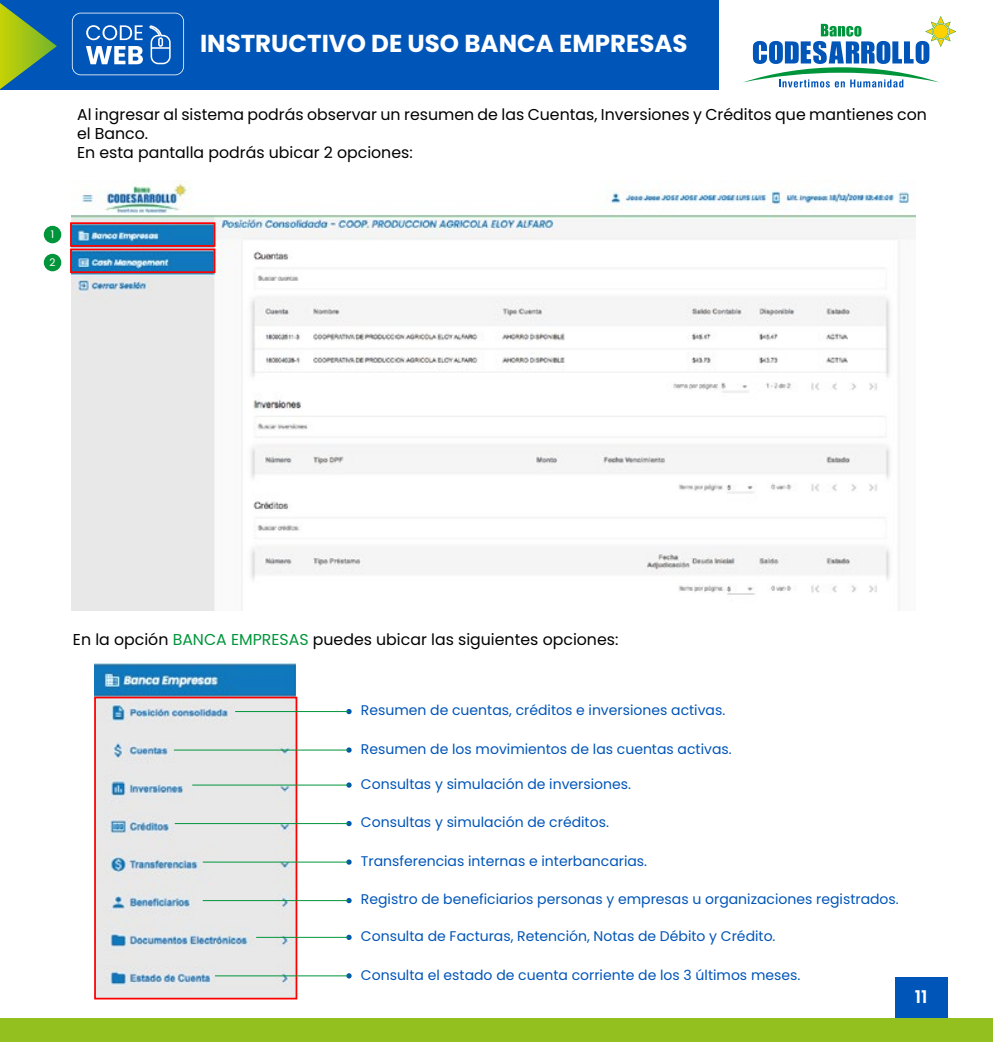
<style>
.page{position:relative;width:993px;height:1042px;background:#fff}
.page>*{position:absolute;margin:0;border:0;box-sizing:border-box;transform-origin:0 0}
.t1{font:700 24.5px "Poppins";color:#fff}
.t2{font:600 17.5px "Poppins";color:#fff}
.t3{font:15.75px/18.9px "Poppins";color:#000}
.t4{font:14px "Poppins";color:#0055b8}
.t5{font:10.5px "Poppins";color:#fff}
.s1{color:#00953b}
</style>
<div class="page">
<div style="left:894px;top:977px;width:53px;height:64px;background:#0055b8"></div>
<svg style="left:743px;top:16px;width:212px;height:72px"></svg>
<div style="left:0;top:0;width:718px;height:89px;background:#0055b8"></div>
<svg style="left:0;top:3px;width:57px;height:86px"></svg>
<svg style="left:72px;top:13px;width:112px;height:62px"></svg>
<div style="left:0;top:1019px;width:992px;height:23px;background:#93c01f"></div>
<img style="left:72px;top:181px;width:843px;height:430px">
<div style="left:70px;top:222px;width:145px;height:25px;border:2px solid #f00"></div>
<div style="left:70px;top:248px;width:145px;height:25px;border:2px solid #f00"></div>
<div style="left:44px;top:226px;width:17px;height:17px;background:#00953b;border-radius:50%"></div>
<div style="left:44px;top:254px;width:17px;height:17px;background:#00953b;border-radius:50%"></div>
<img style="left:94px;top:663px;width:201px;height:333px">
<div style="left:94px;top:696px;width:203px;height:303px;border:2px solid #f00"></div>
<svg style="left:346px;top:709px;width:5px;height:5px"></svg>
<hr style="left:235px;top:711px;width:114px;height:1px;background:#00953b">
<svg style="left:346px;top:747px;width:5px;height:6px"></svg>
<hr style="left:174px;top:749px;width:175px;height:1px;background:#00953b">
<svg style="left:346px;top:782px;width:5px;height:6px"></svg>
<hr style="left:192px;top:784px;width:157px;height:1px;background:#00953b">
<svg style="left:346px;top:821px;width:5px;height:5px"></svg>
<hr style="left:175px;top:823px;width:174px;height:1px;background:#00953b">
<svg style="left:346px;top:859px;width:5px;height:6px"></svg>
<hr style="left:203px;top:861px;width:146px;height:1px;background:#00953b">
<svg style="left:346px;top:898px;width:5px;height:5px"></svg>
<hr style="left:203px;top:900px;width:146px;height:1px;background:#00953b">
<svg style="left:346px;top:935px;width:5px;height:5px"></svg>
<hr style="left:256px;top:937px;width:93px;height:1px;background:#00953b">
<svg style="left:346px;top:973px;width:5px;height:5px"></svg>
<hr style="left:215px;top:975px;width:134px;height:1px;background:#00953b">
<h1 class="t1" style="left:200px;top:29px;width:489px">INSTRUCTIVO DE USO BANCA EMPRESAS</h1>
<p class="t3" style="left:77px;top:105px;width:851px">Al ingresar al sistema podrás observar un resumen de las Cuentas, Inversiones y Créditos que mantienes con el Banco.<br>En esta pantalla podrás ubicar 2 opciones:</p>
<p class="t5" style="left:51px;top:229px;width:5px">1</p>
<p class="t5" style="left:49px;top:257px;width:8px">2</p>
<p class="t3" style="left:73px;top:630px;width:546px">En la opción <span class="s1">BANCA EMPRESAS</span> puedes ubicar las siguientes opciones:</p>
<p class="t4" style="left:361px;top:702px;width:366px">Resumen de cuentas, créditos e inversiones activas.</p>
<p class="t4" style="left:361px;top:741px;width:372px">Resumen de los movimientos de las cuentas activas.</p>
<p class="t4" style="left:361px;top:776px;width:271px">Consultas y simulación de inversiones.</p>
<p class="t4" style="left:361px;top:814px;width:249px">Consultas y simulación de créditos.</p>
<p class="t4" style="left:361px;top:853px;width:288px">Transferencias internas e interbancarias.</p>
<p class="t4" style="left:361px;top:891px;width:539px">Registro de beneficiarios personas y empresas u organizaciones registrados.</p>
<p class="t4" style="left:361px;top:928px;width:416px">Consulta de Facturas, Retención, Notas de Débito y Crédito.</p>
<p class="t4" style="left:361px;top:966px;width:441px">Consulta el estado de cuenta corriente de los 3 últimos meses.</p>
<p class="t2" style="left:914px;top:987px;width:14px">11</p>
</div>
